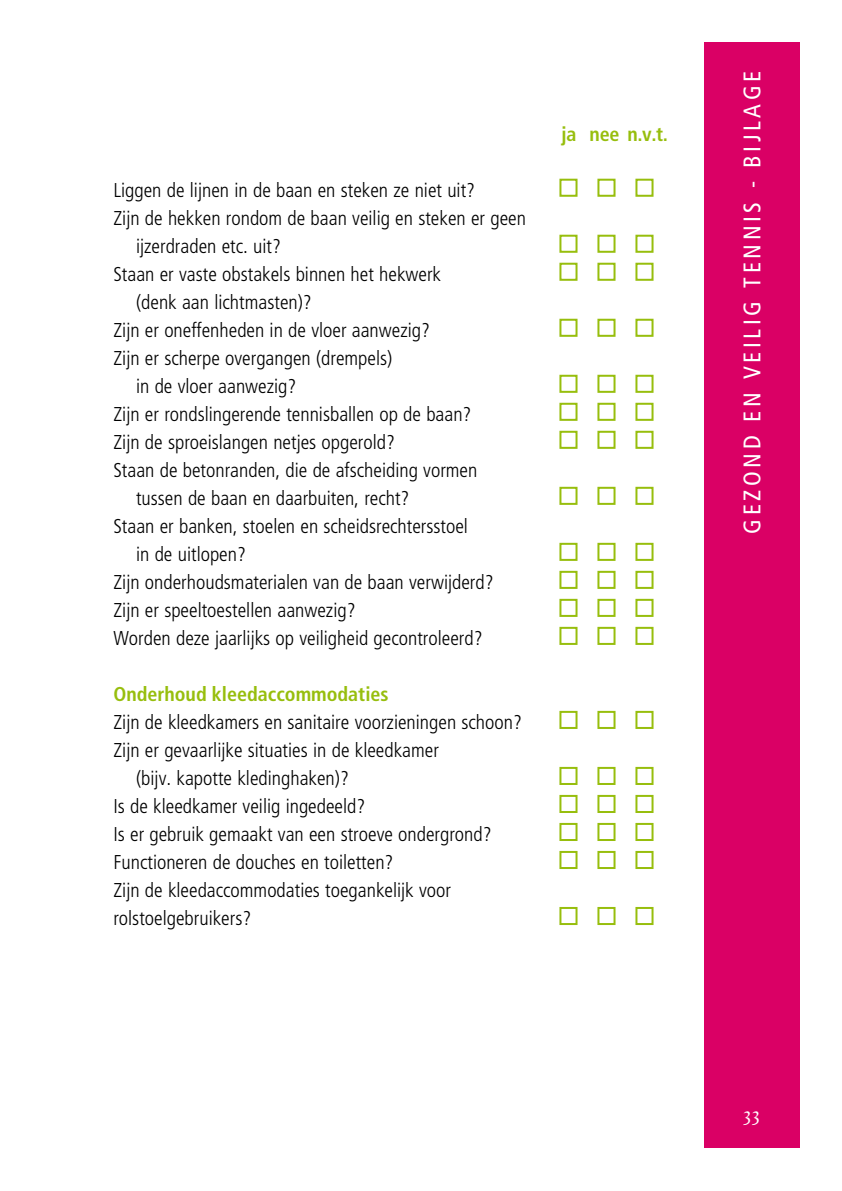
<style>
.page{position:relative;width:842px;height:1191px;background:#fff}
.page>*{position:absolute;margin:0;border:0;box-sizing:border-box;transform-origin:0 0}
.t1{font:condensed 24px "Frutiger LT";letter-spacing:.15em;color:#fff}
.t2{font:24px "Trinite No 2 Rom Con";color:#fff}
.t3{font:300 condensed 20px "Frutiger LT";color:#000}
.t4{font:700 condensed 20px "Frutiger LT";color:#97be0d}
</style>
<div class="page">
<div style="left:704px;top:43px;width:95px;height:1105px;background:#da0065"></div>
<div style="left:559px;top:179px;width:18px;height:18px;background:#fff;border:2px solid #97be0d"></div>
<div style="left:597px;top:179px;width:18px;height:18px;background:#fff;border:2px solid #97be0d"></div>
<div style="left:635px;top:179px;width:18px;height:18px;background:#fff;border:2px solid #97be0d"></div>
<div style="left:559px;top:235px;width:18px;height:18px;background:#fff;border:2px solid #97be0d"></div>
<div style="left:597px;top:235px;width:18px;height:18px;background:#fff;border:2px solid #97be0d"></div>
<div style="left:635px;top:235px;width:18px;height:18px;background:#fff;border:2px solid #97be0d"></div>
<div style="left:559px;top:263px;width:18px;height:18px;background:#fff;border:2px solid #97be0d"></div>
<div style="left:597px;top:263px;width:18px;height:18px;background:#fff;border:2px solid #97be0d"></div>
<div style="left:635px;top:263px;width:18px;height:18px;background:#fff;border:2px solid #97be0d"></div>
<div style="left:559px;top:319px;width:18px;height:18px;background:#fff;border:2px solid #97be0d"></div>
<div style="left:597px;top:319px;width:18px;height:18px;background:#fff;border:2px solid #97be0d"></div>
<div style="left:635px;top:319px;width:18px;height:18px;background:#fff;border:2px solid #97be0d"></div>
<div style="left:559px;top:375px;width:18px;height:18px;background:#fff;border:2px solid #97be0d"></div>
<div style="left:597px;top:375px;width:18px;height:18px;background:#fff;border:2px solid #97be0d"></div>
<div style="left:635px;top:375px;width:18px;height:18px;background:#fff;border:2px solid #97be0d"></div>
<div style="left:559px;top:403px;width:18px;height:18px;background:#fff;border:2px solid #97be0d"></div>
<div style="left:597px;top:403px;width:18px;height:18px;background:#fff;border:2px solid #97be0d"></div>
<div style="left:635px;top:403px;width:18px;height:18px;background:#fff;border:2px solid #97be0d"></div>
<div style="left:559px;top:431px;width:18px;height:18px;background:#fff;border:2px solid #97be0d"></div>
<div style="left:597px;top:431px;width:18px;height:18px;background:#fff;border:2px solid #97be0d"></div>
<div style="left:635px;top:431px;width:18px;height:18px;background:#fff;border:2px solid #97be0d"></div>
<div style="left:559px;top:487px;width:18px;height:18px;background:#fff;border:2px solid #97be0d"></div>
<div style="left:597px;top:487px;width:18px;height:18px;background:#fff;border:2px solid #97be0d"></div>
<div style="left:635px;top:487px;width:18px;height:18px;background:#fff;border:2px solid #97be0d"></div>
<div style="left:559px;top:543px;width:18px;height:18px;background:#fff;border:2px solid #97be0d"></div>
<div style="left:597px;top:543px;width:18px;height:18px;background:#fff;border:2px solid #97be0d"></div>
<div style="left:635px;top:543px;width:18px;height:18px;background:#fff;border:2px solid #97be0d"></div>
<div style="left:559px;top:571px;width:18px;height:18px;background:#fff;border:2px solid #97be0d"></div>
<div style="left:597px;top:571px;width:18px;height:18px;background:#fff;border:2px solid #97be0d"></div>
<div style="left:635px;top:571px;width:18px;height:18px;background:#fff;border:2px solid #97be0d"></div>
<div style="left:559px;top:599px;width:18px;height:18px;background:#fff;border:2px solid #97be0d"></div>
<div style="left:597px;top:599px;width:18px;height:18px;background:#fff;border:2px solid #97be0d"></div>
<div style="left:635px;top:599px;width:18px;height:18px;background:#fff;border:2px solid #97be0d"></div>
<div style="left:559px;top:627px;width:18px;height:18px;background:#fff;border:2px solid #97be0d"></div>
<div style="left:597px;top:627px;width:18px;height:18px;background:#fff;border:2px solid #97be0d"></div>
<div style="left:635px;top:627px;width:18px;height:18px;background:#fff;border:2px solid #97be0d"></div>
<div style="left:559px;top:711px;width:18px;height:18px;background:#fff;border:2px solid #97be0d"></div>
<div style="left:597px;top:711px;width:18px;height:18px;background:#fff;border:2px solid #97be0d"></div>
<div style="left:635px;top:711px;width:18px;height:18px;background:#fff;border:2px solid #97be0d"></div>
<div style="left:559px;top:767px;width:18px;height:18px;background:#fff;border:2px solid #97be0d"></div>
<div style="left:597px;top:767px;width:18px;height:18px;background:#fff;border:2px solid #97be0d"></div>
<div style="left:635px;top:767px;width:18px;height:18px;background:#fff;border:2px solid #97be0d"></div>
<div style="left:559px;top:795px;width:18px;height:18px;background:#fff;border:2px solid #97be0d"></div>
<div style="left:597px;top:795px;width:18px;height:18px;background:#fff;border:2px solid #97be0d"></div>
<div style="left:635px;top:795px;width:18px;height:18px;background:#fff;border:2px solid #97be0d"></div>
<div style="left:559px;top:823px;width:18px;height:18px;background:#fff;border:2px solid #97be0d"></div>
<div style="left:597px;top:823px;width:18px;height:18px;background:#fff;border:2px solid #97be0d"></div>
<div style="left:635px;top:823px;width:18px;height:18px;background:#fff;border:2px solid #97be0d"></div>
<div style="left:559px;top:851px;width:18px;height:18px;background:#fff;border:2px solid #97be0d"></div>
<div style="left:597px;top:851px;width:18px;height:18px;background:#fff;border:2px solid #97be0d"></div>
<div style="left:635px;top:851px;width:18px;height:18px;background:#fff;border:2px solid #97be0d"></div>
<div style="left:559px;top:907px;width:18px;height:18px;background:#fff;border:2px solid #97be0d"></div>
<div style="left:597px;top:907px;width:18px;height:18px;background:#fff;border:2px solid #97be0d"></div>
<div style="left:635px;top:907px;width:18px;height:18px;background:#fff;border:2px solid #97be0d"></div>
<p class="t3" style="left:113px;top:178px;width:363px">Liggen de lijnen in de baan en steken ze niet uit?</p>
<p class="t3" style="left:113px;top:206px;width:414px">Zijn de hekken rondom de baan veilig en steken er geen</p>
<p class="t3" style="left:136px;top:234px;width:146px">ijzerdraden etc. uit?</p>
<p class="t3" style="left:113px;top:262px;width:329px">Staan er vaste obstakels binnen het hekwerk</p>
<p class="t3" style="left:136px;top:290px;width:177px">(denk aan lichtmasten)?</p>
<p class="t3" style="left:113px;top:318px;width:318px">Zijn er oneffenheden in de vloer aanwezig?</p>
<p class="t3" style="left:113px;top:346px;width:280px">Zijn er scherpe overgangen (drempels)</p>
<p class="t3" style="left:136px;top:374px;width:162px">in de vloer aanwezig?</p>
<p class="t3" style="left:113px;top:402px;width:360px">Zijn er rondslingerende tennisballen op de baan?</p>
<p class="t3" style="left:113px;top:430px;width:283px">Zijn de sproeislangen netjes opgerold?</p>
<p class="t3" style="left:113px;top:458px;width:365px">Staan de betonranden, die de afscheiding vormen</p>
<p class="t3" style="left:136px;top:486px;width:275px">tussen de baan en daarbuiten, recht?</p>
<p class="t3" style="left:113px;top:514px;width:356px">Staan er banken, stoelen en scheidsrechtersstoel</p>
<p class="t3" style="left:136px;top:542px;width:111px">in de uitlopen?</p>
<p class="t3" style="left:113px;top:570px;width:382px">Zijn onderhoudsmaterialen van de baan verwijderd?</p>
<p class="t3" style="left:113px;top:598px;width:244px">Zijn er speeltoestellen aanwezig?</p>
<p class="t3" style="left:113px;top:626px;width:371px">Worden deze jaarlijks op veiligheid gecontroleerd?</p>
<p class="t4" style="left:113px;top:682px;width:277px">Onderhoud kleedaccommodaties</p>
<p class="t3" style="left:113px;top:710px;width:410px">Zijn de kleedkamers en sanitaire voorzieningen schoon?</p>
<p class="t3" style="left:113px;top:738px;width:327px">Zijn er gevaarlijke situaties in de kleedkamer</p>
<p class="t3" style="left:136px;top:766px;width:214px">(bijv. kapotte kledinghaken)?</p>
<p class="t3" style="left:113px;top:794px;width:253px">Is de kleedkamer veilig ingedeeld?</p>
<p class="t3" style="left:113px;top:822px;width:380px">Is er gebruik gemaakt van een stroeve ondergrond?</p>
<p class="t3" style="left:113px;top:850px;width:282px">Functioneren de douches en toiletten?</p>
<p class="t3" style="left:113px;top:878px;width:339px">Zijn de kleedaccommodaties toegankelijk voor</p>
<p class="t3" style="left:113px;top:906px;width:139px">rolstoelgebruikers?</p>
<p class="t4" style="left:561px;top:122px;width:108px">ja nee n.v.t.</p>
<p class="t1" style="left:738px;top:534px;width:464px;rotate:-90deg">gezond en veilig tennis - bijlage</p>
<p class="t2" style="left:743px;top:1103px;width:19px">33</p>
</div>
